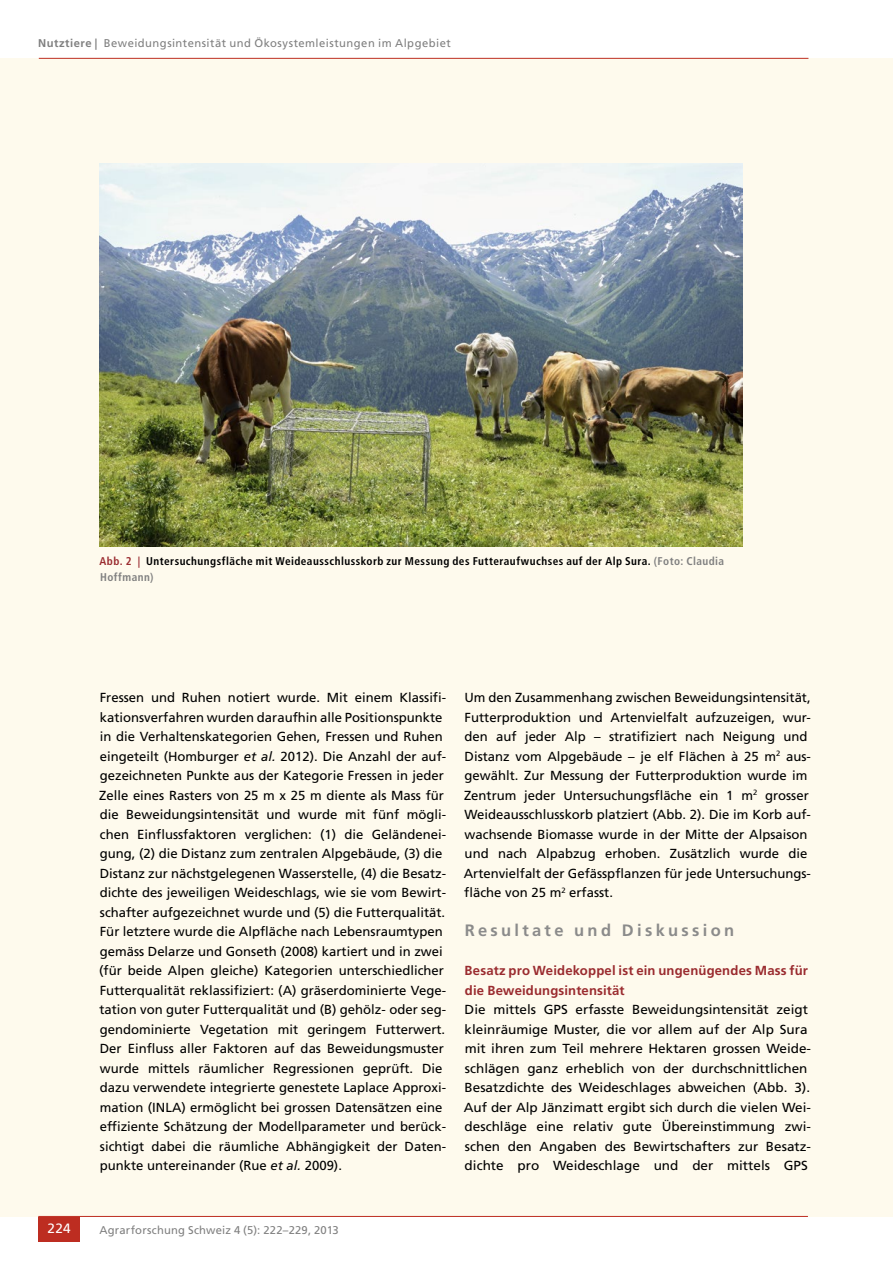
<style>
.page{position:relative;width:893px;height:1263px;background:#fff}
.page>*{position:absolute;margin:0;border:0;box-sizing:border-box;transform-origin:0 0}
.t1{font:700 16.5px "Frutiger LT Std";letter-spacing:.2em;color:#8b8b8b}
.t2{font:13.5px "Frutiger LT Std";color:#fff}
.t3{font:13.2px/19.5px "Frutiger LT Std";color:#000}
.t4{font:700 13.2px/19.5px "Frutiger LT Std";letter-spacing:.01em;color:#9a2b2f}
.t5{font:700 condensed 11.25px/16.5px "Frutiger LT Std";letter-spacing:.04em;color:#000}
.t6{font:11.25px "Frutiger LT Std";letter-spacing:.035em;color:#808080}
.s1{font-weight:700}
.s2{color:#9a2b2f}
.s3{color:#808080}
.s4{font-style:italic}
</style>
<div class="page">
<div style="left:38px;top:1216px;width:42px;height:26px;background:#bd2d21"></div>
<div style="left:0;top:58px;width:893px;height:1158px;background:#fefaed"></div>
<hr style="left:38px;top:1216px;width:770px;height:1px;background:#bd2d21">
<hr style="left:39px;top:58px;width:769px;height:1px;background:#bd2d21">
<img style="left:100px;top:163px;width:642px;height:383px">
<p class="t6" style="left:38px;top:36px;width:414px"><span class="s1">Nutztiere |</span> Beweidungsintensität und Ökosystemleistungen im Alpgebiet</p>
<p class="t5" style="left:100px;top:553px;width:626px"><span class="s2">Abb. 2 |</span> Untersuchungsfläche mit Weideausschlusskorb zur Messung des Futteraufwuchses auf der Alp Sura. <span class="s3">(Foto: Claudia<br>Hoffmann)</span></p>
<p class="t3" style="left:99px;top:688px;width:348px">Fressen und Ruhen notiert wurde. Mit einem Klassifi&shy;kationsverfahren wurden daraufhin alle Positionspunkte in die Verhaltenskategorien Gehen, Fressen und Ruhen eingeteilt (Homburger <span class="s4">et al.</span> 2012). Die Anzahl der auf&shy;gezeichneten Punkte aus der Kategorie Fressen in jeder Zelle eines Rasters von 25 m x 25 m diente als Mass für die Beweidungsintensität und wurde mit fünf mögli&shy;chen Einflussfaktoren verglichen: (1) die Geländenei&shy;gung, (2) die Distanz zum zentralen Alpgebäude, (3) die Distanz zur nächstgelegenen Wasserstelle, (4) die Besatz&shy;dichte des jeweiligen Weideschlags, wie sie vom Bewirt&shy;schafter aufgezeichnet wurde und (5) die Futterqualität.<br>Für letztere wurde die Alpfläche nach Lebensraumtypen gemäss Delarze und Gonseth (2008) kartiert und in zwei (für beide Alpen gleiche) Kategorien unterschiedlicher Futterqualität reklassifiziert: (A) gräserdominierte Vege&shy;tation von guter Futterqualität und (B) gehölz- oder seg&shy;gendominierte Vegetation mit geringem Futterwert.<br>Der Einfluss aller Faktoren auf das Beweidungsmuster wurde mittels räumlicher Regressionen geprüft. Die dazu verwendete integrierte genestete Laplace Approxi&shy;mation (INLA) ermöglicht bei grossen Datensätzen eine effiziente Schätzung der Modellparameter und berück&shy;sichtigt dabei die räumliche Abhängigkeit der Daten&shy;punkte untereinander (Rue <span class="s4">et al.</span> 2009).</p>
<p class="t3" style="left:464px;top:688px;width:349px">Um den Zusammenhang zwischen Beweidungsintensität, Futterproduktion und Artenvielfalt aufzuzeigen, wur&shy;den auf jeder Alp – stratifiziert nach Neigung und Distanz vom Alpgebäude – je elf Flächen à 25 m<sup>2</sup> aus&shy;gewählt. Zur Messung der Futterproduktion wurde im Zentrum jeder Untersuchungsfläche ein 1 m<sup>2</sup> grosser Weideausschlusskorb platziert (Abb. 2). Die im Korb auf&shy;wachsende Biomasse wurde in der Mitte der Alpsaison und nach Alpabzug erhoben. Zusätzlich wurde die Artenvielfalt der Gefässpflanzen für jede Untersuchungs&shy;fläche von 25 m<sup>2</sup> erfasst.</p>
<p class="t1" style="left:465px;top:921px;width:271px">Resultate und Diskussion</p>
<p class="t4" style="left:465px;top:961px;width:345px">Besatz pro Weidekoppel ist ein ungenügendes Mass für die Beweidungsintensität</p>
<p class="t3" style="left:464px;top:1000px;width:349px">Die mittels GPS erfasste Beweidungsintensität zeigt kleinräumige Muster, die vor allem auf der Alp Sura mit ihren zum Teil mehrere Hektaren grossen Weide&shy;schlägen ganz erheblich von der durchschnittlichen Besatzdichte des Weideschlages abweichen (Abb. 3).<br>Auf der Alp Jänzimatt ergibt sich durch die vielen Wei&shy;deschläge eine relativ gute Übereinstimmung zwi&shy;schen den Angaben des Bewirtschafters zur Besatz&shy;dichte pro Weideschlage und der mittels GPS</p>
<p class="t2" style="left:48px;top:1221px;width:24px">224</p>
<p class="t6" style="left:99px;top:1223px;width:241px">Agrarforschung Schweiz 4 (5): 222–229, 2013</p>
</div>
